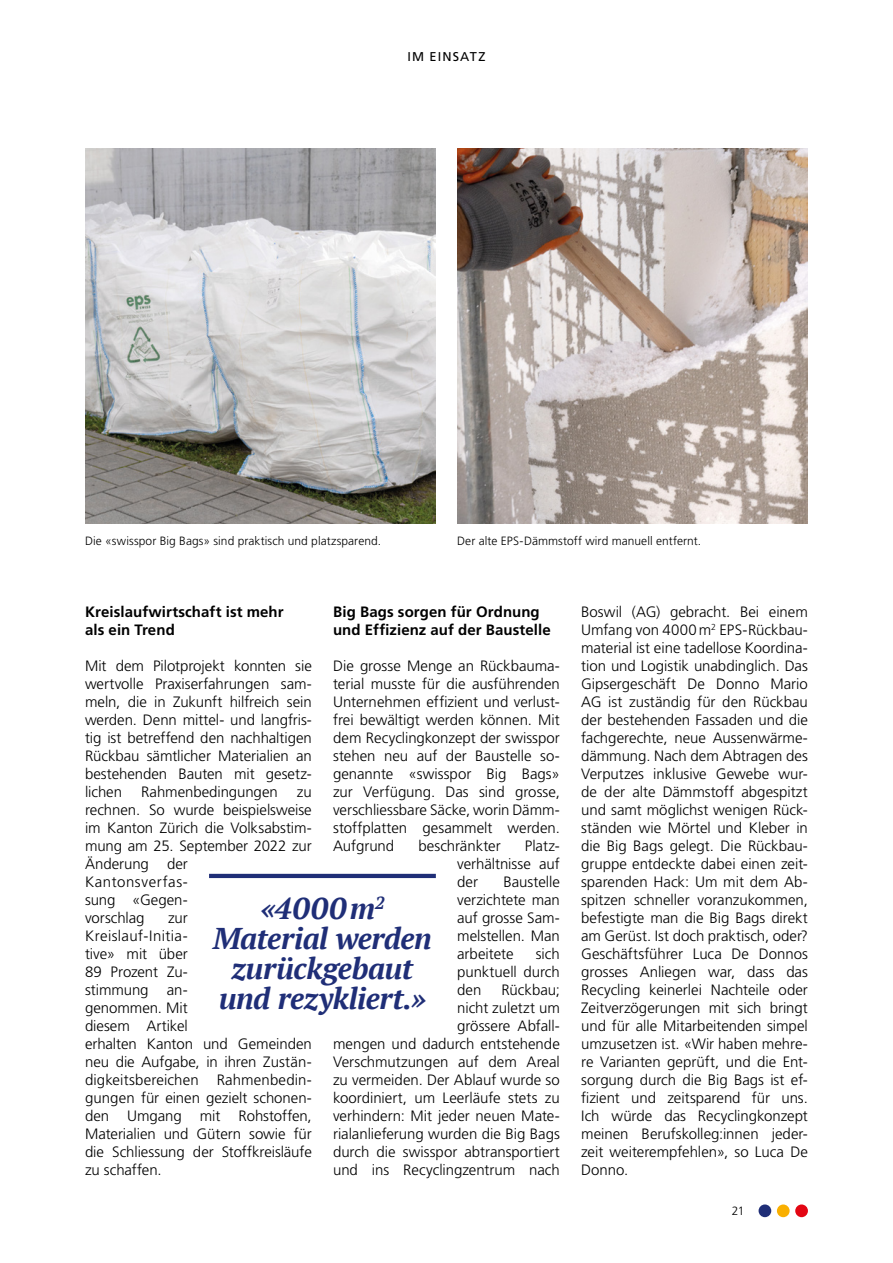
<style>
.page{position:relative;width:893px;height:1263px;background:#fff}
.page>*{position:absolute;margin:0;border:0;box-sizing:border-box;transform-origin:0 0}
.t1{font:italic 700 30px/30px "PT Serif";letter-spacing:-.015em;color:#1f2e77;text-align:center}
.t2{font:300 15px/18px "Frutiger LT Std";letter-spacing:-.005em;color:#000;text-align:justify}
.t3{font:700 15px/18px "Frutiger LT Std";letter-spacing:.005em;color:#000}
.t4{font:12.75px "Frutiger LT Std";letter-spacing:.09em;color:#000}
.t5{font:300 12px "Frutiger LT Std";letter-spacing:.005em;color:#000}
</style>
<div class="page">
<div style="left:759px;top:1204px;width:12px;height:13px;background:#1f2e77;border-radius:50%"></div>
<div style="left:777px;top:1204px;width:13px;height:13px;background:#f9af00;border-radius:50%"></div>
<div style="left:795px;top:1204px;width:13px;height:13px;background:#e30613;border-radius:50%"></div>
<img style="left:457px;top:149px;width:351px;height:374px">
<img style="left:85px;top:149px;width:351px;height:374px">
<hr style="left:209px;top:874px;width:227px;height:4px;background:#1f2e77">
<p class="t4" style="left:407px;top:49px;width:80px">IM EINSATZ</p>
<p class="t5" style="left:85px;top:534px;width:298px">Die «swisspor Big Bags» sind praktisch und platzsparend.</p>
<p class="t5" style="left:457px;top:534px;width:246px">Der alte EPS-Dämmstoff wird manuell entfernt.</p>
<p class="t3" style="left:85px;top:603px;width:200px">Kreislaufwirtschaft ist mehr als ein Trend</p>
<p class="t2" style="left:85px;top:657px;width:228px">Mit dem Pilotprojekt konnten sie wertvolle Praxiserfahrungen sam&shy;meln, die in Zukunft hilfreich sein werden. Denn mittel- und langfris&shy;tig ist betreffend den nachhaltigen Rückbau sämtlicher Materialien an bestehenden Bauten mit gesetz&shy;lichen</p>
<p class="t3" style="left:333px;top:603px;width:219px">Big Bags sorgen für Ordnung und Effizienz auf der Baustelle</p>
<p class="t2" style="left:333px;top:657px;width:228px">Die grosse Menge an Rückbauma&shy;terial musste für die ausführenden Unternehmen effizient und verlust&shy;frei bewältigt werden können. Mit dem Recyclingkonzept der swisspor stehen neu auf der Baustelle so&shy;genannte «swisspor Big Bags» zur Verfügung. Das sind grosse, verschliessbare Säcke, worin Dämm&shy;stoffplatten gesammelt werden.<br>Aufgrund</p>
<p class="t2" style="left:141px;top:783px;width:138px">Rahmenbedingungen</p>
<p class="t2" style="left:85px;top:783px;width:228px;text-align:left;text-indent:212px">zu rechnen. So wurde beispielsweise im Kanton Zürich die Volksabstim&shy;mung am 25. September 2022 zur<br>Änderung der<br>Kantonsverfas-<br>sung «Gegen-<br>vorschlag</p>
<p class="t2" style="left:418px;top:837px;width:84px">beschränkter</p>
<p class="t2" style="left:457px;top:837px;width:104px;text-indent:68px">Platz&shy;verhältnisse auf der</p>
<p class="t2" style="left:457px;top:873px;width:104px;text-indent:46px">Baustelle verzichtete man auf grosse Sam&shy;melstellen. Man arbeitete</p>
<h1 class="t1" style="left:213px;top:892px;width:220px">«4000m<sup>2<br></sup>Material werden zurückgebaut und rezykliert.»</h1>
<p class="t2" style="left:85px;top:909px;width:228px;text-align:left;text-indent:83px">zur<br>Kreislauf-Initia-<br>tive» mit über<br>89 Prozent Zu-<br>stimmung an-<br>genommen. Mit<br>diesem Artikel<br>erhalten Kanton und Gemeinden neu die Aufgabe, in ihren Zustän&shy;digkeitsbereichen Rahmenbedin&shy;gungen für einen gezielt schonen&shy;den Umgang mit Rohstoffen,<br>Materialien und Gütern sowie für die Schliessung der Stoffkreisläufe zu schaffen.</p>
<p class="t2" style="left:457px;top:945px;width:104px;text-indent:79px">sich punktuell durch den</p>
<p class="t2" style="left:333px;top:981px;width:228px;text-align:right">Rückbau;<br>nicht zuletzt um<br>grössere Abfall-<br>mengen und dadurch entstehende<br>Verschmutzungen auf dem Areal zu vermeiden. Der Ablauf wurde so koordiniert, um Leerläufe stets zu verhindern: Mit jeder neuen Mate&shy;rialanlieferung wurden die Big Bags durch die swisspor abtransportiert und ins Recyclingzentrum nach</p>
<p class="t2" style="left:581px;top:603px;width:228px">Boswil (AG) gebracht. Bei einem Umfang von 4000m<sup>2</sup> EPS-Rückbau&shy;material ist eine tadellose Koordina&shy;tion und Logistik unabdinglich. Das Gipsergeschäft De Donno Mario AG ist zuständig für den Rückbau der bestehenden Fassaden und die fachgerechte, neue Aussenwärme&shy;dämmung. Nach dem Abtragen des Verputzes inklusive Gewebe wur&shy;de der alte Dämmstoff abgespitzt und samt möglichst wenigen Rück&shy;ständen wie Mörtel und Kleber in die Big Bags gelegt. Die Rückbau&shy;gruppe entdeckte dabei einen zeit&shy;sparenden Hack: Um mit dem Ab&shy;spitzen schneller voranzukommen, befestigte man die Big Bags direkt am Gerüst. Ist doch praktisch, oder?<br>Geschäftsführer Luca De Donnos grosses Anliegen war, dass das Recycling keinerlei Nachteile oder Zeitverzögerungen mit sich bringt und für alle Mitarbeitenden simpel umzusetzen ist. «Wir haben mehre&shy;re Varianten geprüft, und die Ent&shy;sorgung durch die Big Bags ist ef&shy;fizient und zeitsparend für uns.<br>Ich würde das Recyclingkonzept meinen Berufskolleg:innen jeder&shy;zeit weiterempfehlen», so Luca De Donno.</p>
<p class="t5" style="left:732px;top:1204px;width:14px">21</p>
</div>
